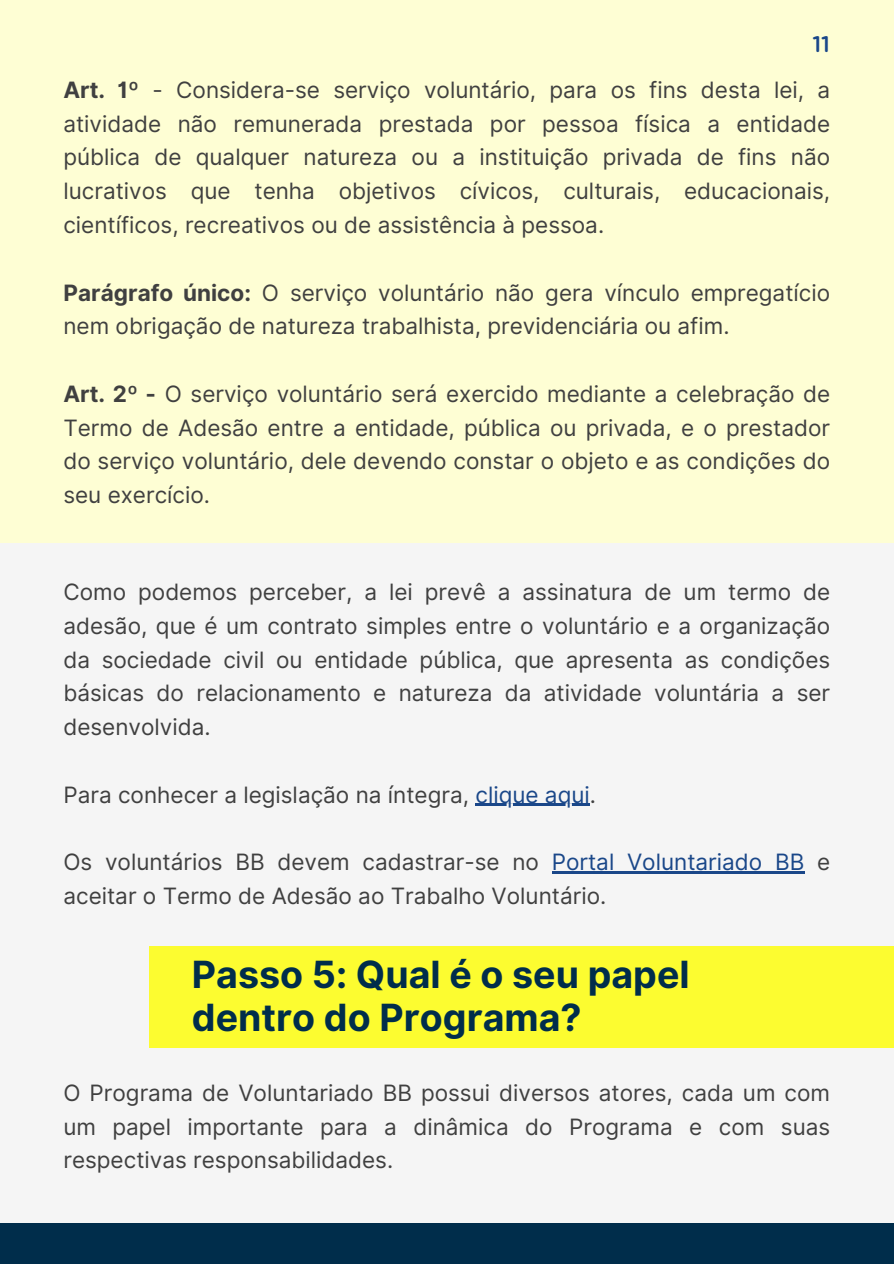
<style>
.page{position:relative;width:894px;height:1264px;background:#fff}
.page>*{position:absolute;margin:0;border:0;box-sizing:border-box;transform-origin:0 0}
.t1{font:700 37.5px/43.8px "Inter";color:#002d4b}
.t2{font:22.5px/33.8px "Inter";color:#404040;text-align:justify}
.t3{font:500 22.5px "Gotham Rounded";color:#1a4789}
.s1{font-weight:700}
.s2{color:#1a4789}
</style>
<div class="page">
<div style="left:0;top:0;width:893px;height:1263px;background:#f5f5f5"></div>
<div style="left:0;top:1223px;width:893px;height:40px;background:#002d4b"></div>
<div style="left:0;top:0;width:893px;height:542px;background:#fefed4"></div>
<hr style="left:475px;top:803px;width:114px;height:3px;background:#1a4789">
<hr style="left:551px;top:871px;width:253px;height:2px;background:#1a4789">
<div style="left:149px;top:945px;width:744px;height:102px;background:#fcfc30"></div>
<p class="t3" style="left:812px;top:34px;width:19px">11</p>
<p class="t2" style="left:63px;top:73px;width:768px"><span class="s1">Art. 1º</span> - Considera-se serviço voluntário, para os fins desta lei, a atividade não remunerada prestada por pessoa física a entidade pública de qualquer natureza ou a instituição privada de fins não lucrativos que tenha objetivos cívicos, culturais, educacionais, científicos, recreativos ou de assistência à pessoa.</p>
<p class="t2" style="left:63px;top:275px;width:768px"><span class="s1">Parágrafo único:</span> O serviço voluntário não gera vínculo empregatício nem obrigação de natureza trabalhista, previdenciária ou afim.</p>
<p class="t2" style="left:63px;top:377px;width:768px"><span class="s1">Art. 2º -</span> O serviço voluntário será exercido mediante a celebração de Termo de Adesão entre a entidade, pública ou privada, e o prestador do serviço voluntário, dele devendo constar o objeto e as condições do seu exercício.</p>
<p class="t2" style="left:63px;top:575px;width:768px">Como podemos perceber, a lei prevê a assinatura de um termo de adesão, que é um contrato simples entre o voluntário e a organização da sociedade civil ou entidade pública, que apresenta as condições básicas do relacionamento e natureza da atividade voluntária a ser desenvolvida.</p>
<p class="t2" style="left:63px;top:777px;width:534px">Para conhecer a legislação na íntegra, <span class="s2">clique aqui</span>.</p>
<p class="t2" style="left:63px;top:845px;width:742px">Os voluntários BB devem cadastrar-se no <span class="s2">Portal Voluntariado BB</span></p>
<h1 class="t2" style="left:816px;top:845px;width:15px">e</h1>
<h1 class="t2" style="left:63px;top:878px;width:544px">aceitar o Termo de Adesão ao Trabalho Voluntário.</h1>
<h1 class="t1" style="left:192px;top:952px;width:499px">Passo 5: Qual é o seu papel dentro do Programa?</h1>
<p class="t2" style="left:63px;top:1075px;width:768px">O Programa de Voluntariado BB possui diversos atores, cada um com um papel importante para a dinâmica do Programa e com suas respectivas responsabilidades.</p>
</div>
